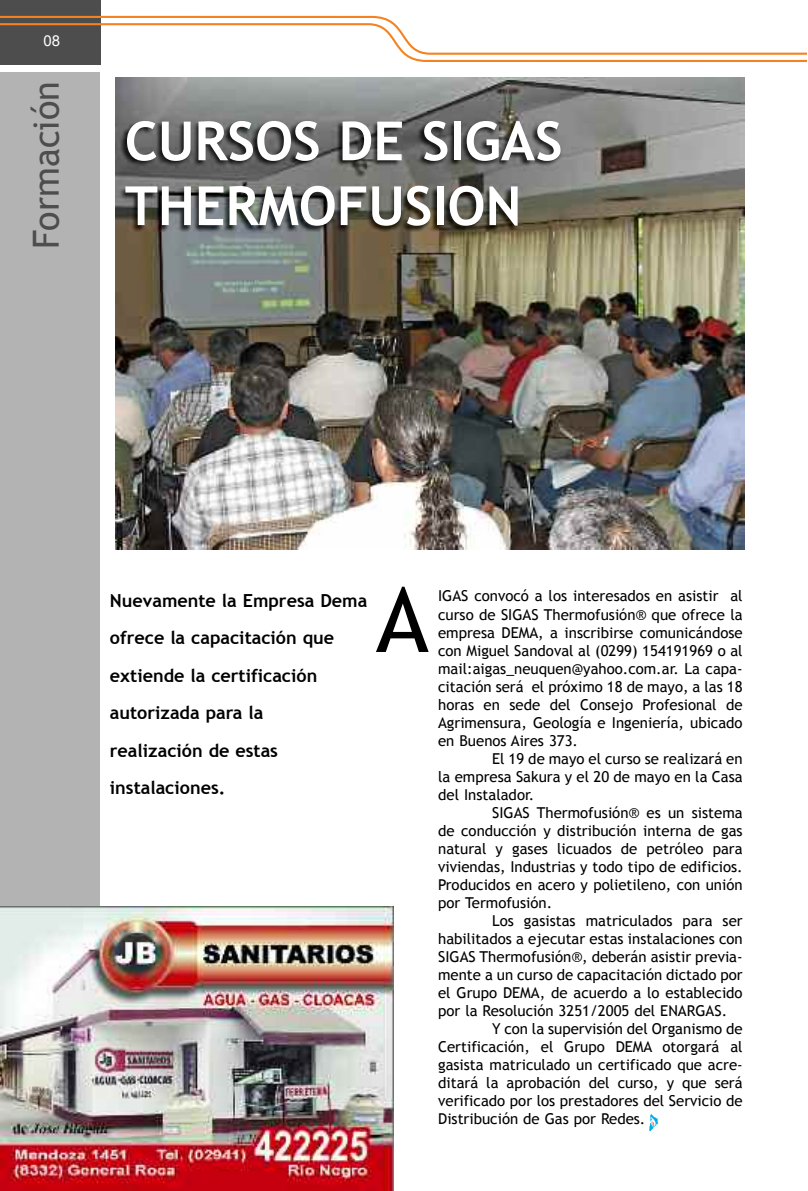
<style>
.page{position:relative;width:808px;height:1191px;background:#fff}
.page>*{position:absolute;margin:0;border:0;box-sizing:border-box;transform-origin:0 0}
.t1{font:90px "Trebuchet MS";color:#000}
.t2{font:700 54px/64.8px "Trebuchet MS";color:#fff}
.t3{font:36px "Trebuchet MS";color:#4d4d4d}
.t4{font:700 18px/37.5px "Trebuchet MS";color:#000}
.t5{font:15px/18px "Trebuchet MS";color:#000;text-align:justify}
.t6{font:15px "Arial";color:#fff}
</style>
<div class="page">
<div style="left:0;top:0;width:101px;height:65px;background:#4d4d4d"></div>
<div style="left:0;top:72px;width:100px;height:1119px;background:#b3b3b3"></div>
<svg style="left:0;top:15px;width:807px;height:47px"></svg>
<img style="left:115px;top:78px;width:629px;height:471px">
<svg style="left:649px;top:1114px;width:9px;height:17px"></svg>
<img style="left:115px;top:112px;width:630px;height:223px">
<img style="left:0;top:906px;width:393px;height:285px">
<p class="t6" style="left:43px;top:32px;width:18px">08</p>
<h3 class="t3" style="left:25px;top:249px;width:170px;rotate:-90deg">Formación</h3>
<h2 class="t2" style="left:125px;top:108px;width:439px">CURSOS DE SIGAS<br>THERMOFUSION</h2>
<p class="t4" style="left:110px;top:581px;width:259px">Nuevamente la Empresa Dema ofrece la capacitación que extiende la certificación autorizada para la<br>realización de estas instalaciones.</p>
<h1 class="t1" style="left:376px;top:567px;width:55px">A</h1>
<p class="t5" style="left:438px;top:587px;width:306px">IGAS convocó a los interesados en asistir al curso de SIGAS Thermofusión® que ofrece la empresa DEMA, a inscribirse comunicándose con Miguel Sandoval al (0299) 154191969 o al mail:aigas_neuquen@yahoo.com.ar. La capa&shy;citación será el próximo 18 de mayo, a las 18 horas en sede del Consejo Profesional de Agrimensura, Geología e Ingeniería, ubicado en Buenos Aires 373.</p>
<p class="t5" style="left:438px;top:749px;width:306px;text-indent:54px">El 19 de mayo el curso se realizará en la empresa Sakura y el 20 de mayo en la Casa del Instalador.</p>
<p class="t5" style="left:438px;top:803px;width:306px;text-indent:54px">SIGAS Thermofusión® es un sistema de conducción y distribución interna de gas natural y gases licuados de petróleo para viviendas, Industrias y todo tipo de edificios.<br>Producidos en acero y polietileno, con unión por Termofusión.</p>
<p class="t5" style="left:438px;top:911px;width:306px;text-indent:54px">Los gasistas matriculados para ser habilitados a ejecutar estas instalaciones con SIGAS Thermofusión®, deberán asistir previa&shy;mente a un curso de capacitación dictado por el Grupo DEMA, de acuerdo a lo establecido por la Resolución 3251/2005 del ENARGAS.</p>
<p class="t5" style="left:438px;top:1019px;width:306px;text-indent:54px">Y con la supervisión del Organismo de Certificación, el Grupo DEMA otorgará al gasista matriculado un certificado que acre&shy;ditará la aprobación del curso, y que será verificado por los prestadores del Servicio de Distribución de Gas por Redes.</p>
</div>
